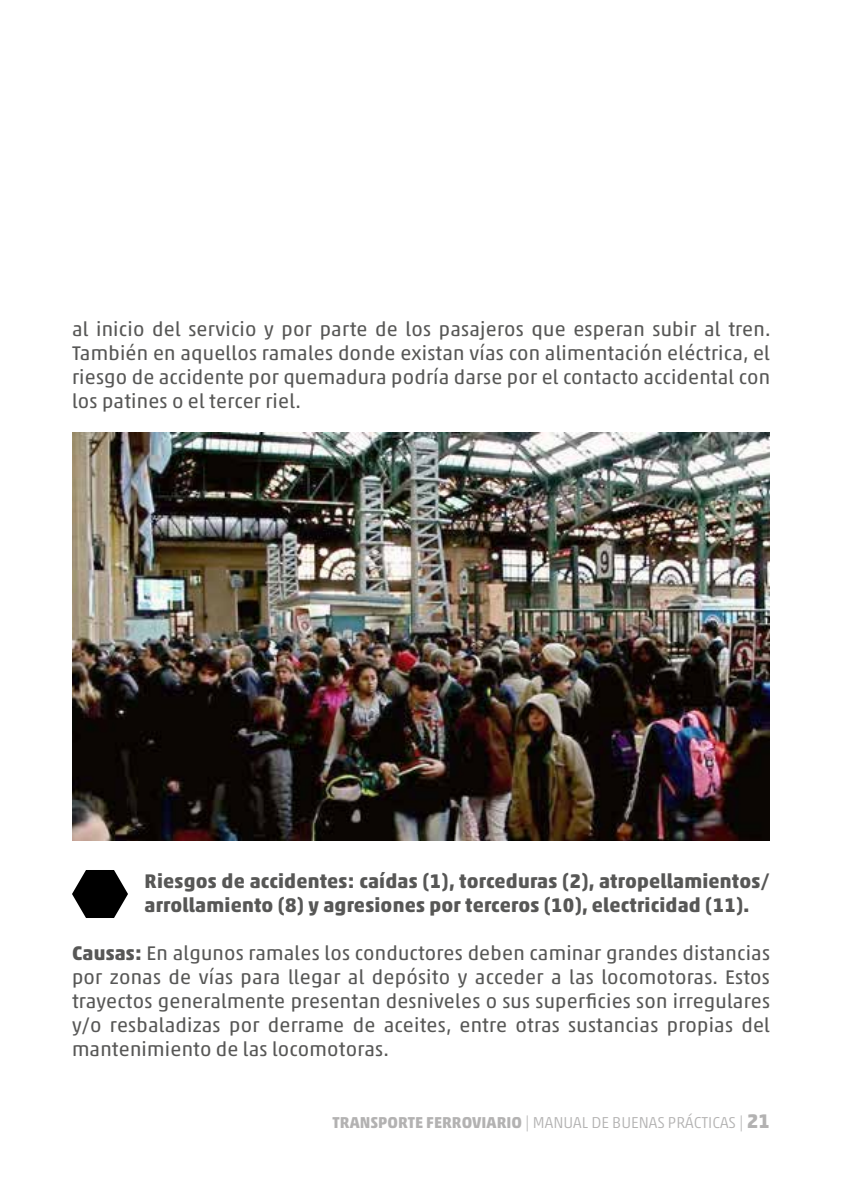
<style>
.page{position:relative;width:842px;height:1191px;background:#fff}
.page>*{position:absolute;margin:0;border:0;box-sizing:border-box;transform-origin:0 0}
.t1{font:20px/24px "Akko Pro";letter-spacing:.01em;color:#575756;text-align:justify}
.t2{font:700 20px/24px "Akko Pro";letter-spacing:.01em;color:#575756}
.t3{font:300 16px "Akko Pro";color:#b3b2b2}
.s1{font-weight:700}
.s2{font-weight:700;font-size:20px}
</style>
<div class="page">
<img style="left:72px;top:432px;width:698px;height:408px">
<svg style="left:72px;top:870px;width:56px;height:48px"></svg>
<p class="t1" style="left:72px;top:317px;width:700px">al inicio del servicio y por parte de los pasajeros que esperan subir al tren.<br>También en aquellos ramales donde existan vías con alimentación eléctrica, el riesgo de accidente por quemadura podría darse por el contacto accidental con los patines o el tercer riel.</p>
<p class="t2" style="left:145px;top:869px;width:627px">Riesgos de accidentes: caídas (1), torceduras (2), atropellamientos/ arrollamiento (8) y agresiones por terceros (10), electricidad (11).</p>
<p class="t1" style="left:72px;top:941px;width:699px"><span class="s1">Causas:</span> En algunos ramales los conductores deben caminar grandes distancias por zonas de vías para llegar al depósito y acceder a las locomotoras. Estos trayectos generalmente presentan desniveles o sus superficies son irregulares y/o resbaladizas por derrame de aceites, entre otras sustancias propias del mantenimiento de las locomotoras.</p>
<p class="t3" style="left:333px;top:1113px;width:439px"><span class="s1">TRANSPORTE FERROVIARIO</span> | MANUAL DE BUENAS PRÁCTICAS | <span class="s2">21</span></p>
</div>
